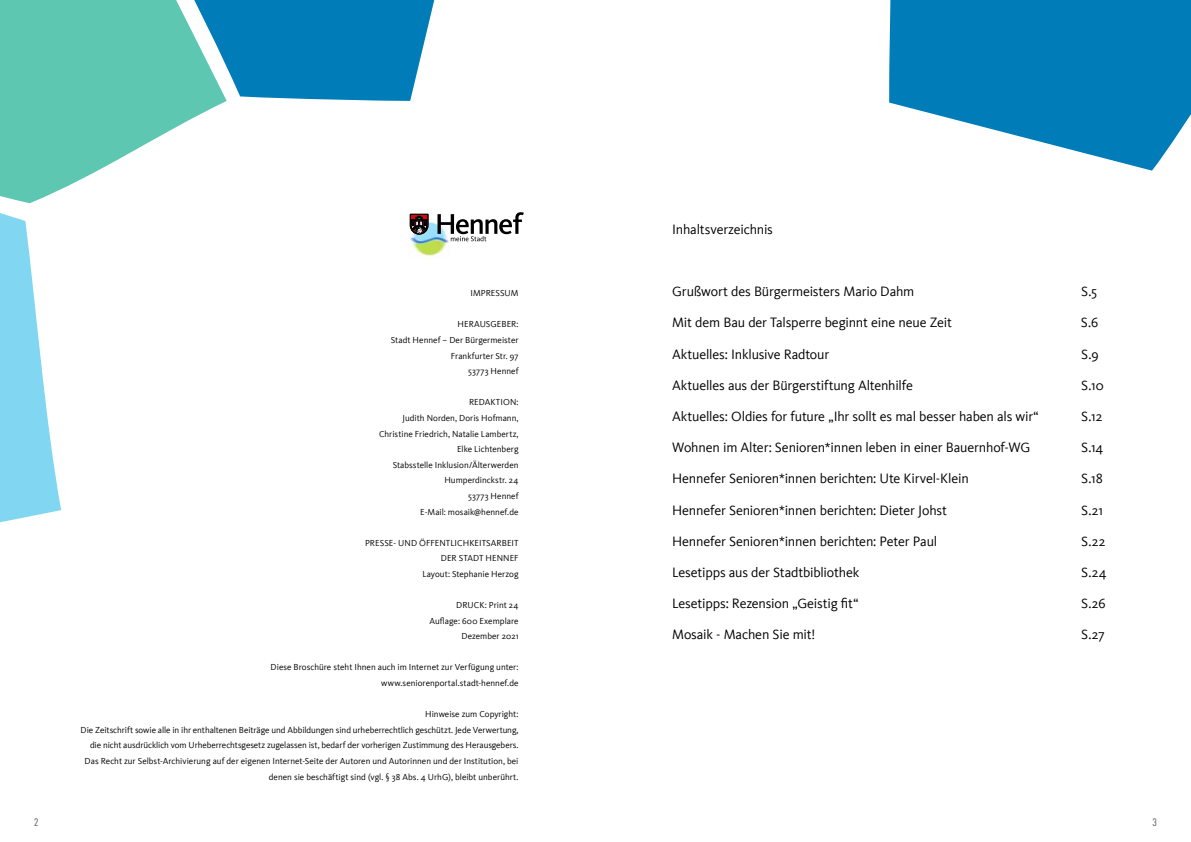
<style>
.page{position:relative;width:1191px;height:842px;background:#fff}
.page>*{position:absolute;margin:0;border:0;box-sizing:border-box;transform-origin:0 0}
.t1{font:14px "Kievit";letter-spacing:-.01em;color:#000}
.t2{font:11px "D DIN Condensed";color:#656564}
.t3{font:9px/15.6px "Kievit";color:#000;text-align:right}
</style>
<div class="page">
<img style="left:408px;top:220px;width:41px;height:37px">
<svg style="left:410px;top:214px;width:18px;height:24px"></svg>
<svg style="left:437px;top:212px;width:87px;height:29px"></svg>
<svg style="left:0;top:203px;width:61px;height:320px"></svg>
<svg style="left:227px;top:0;width:208px;height:101px;background:#1688bf"></svg>
<svg style="left:0;top:0;width:227px;height:203px;fill:#5dc7b2"></svg>
<svg style="left:889px;top:0;width:302px;height:171px;fill:#007db9"></svg>
<svg style="left:1176px;top:0;width:15px;height:37px"></svg>
<p class="t3" style="left:470px;top:286px;width:50px">IMPRESSUM</p>
<p class="t3" style="left:391px;top:317px;width:129px">HERAUSGEBER:<br>Stadt Hennef – Der Bürgermeister<br>Frankfurter Str. 97<br>53773 Hennef</p>
<p class="t3" style="left:379px;top:395px;width:141px">REDAKTION:<br>Judith Norden, Doris Hofmann,<br>Christine Friedrich, Natalie Lambertz,<br>Elke Lichtenberg<br>Stabsstelle Inklusion/Älterwerden<br>Humperdinckstr. 24<br>53773 Hennef<br>E-Mail: mosaik@hennef.de</p>
<p class="t3" style="left:365px;top:535px;width:155px">PRESSE- UND ÖFFENTLICHKEITSARBEIT<br>DER STADT HENNEF<br>Layout: Stephanie Herzog</p>
<p class="t3" style="left:429px;top:597px;width:91px">DRUCK: Print 24<br>Auflage: 600 Exemplare<br>Dezember 2021</p>
<p class="t3" style="left:270px;top:660px;width:249px">Diese Broschüre steht Ihnen auch im Internet zur Verfügung unter: www.seniorenportal.stadt-hennef.de</p>
<p class="t3" style="left:81px;top:706px;width:439px">Hinweise zum Copyright:<br>Die Zeitschrift sowie alle in ihr enthaltenen Beiträge und Abbildungen sind urheberrechtlich geschützt. Jede Verwertung, die nicht ausdrücklich vom Urheberrechtsgesetz zugelassen ist, bedarf der vorherigen Zustimmung des Herausgebers.<br>Das Recht zur Selbst-Archivierung auf der eigenen Internet-Seite der Autoren und Autorinnen und der Institution, bei denen sie beschäftigt sind (vgl. § 38 Abs. 4 UrhG), bleibt unberührt.</p>
<h1 class="t1" style="left:672px;top:221px;width:102px">Inhaltsverzeichnis</h1>
<h1 class="t1" style="left:672px;top:284px;width:244px">Grußwort des Bürgermeisters Mario Dahm</h1>
<h1 class="t1" style="left:1081px;top:284px;width:17px">S.5</h1>
<h1 class="t1" style="left:672px;top:315px;width:281px">Mit dem Bau der Talsperre beginnt eine neue Zeit</h1>
<h1 class="t1" style="left:1080px;top:315px;width:19px">S.6</h1>
<h1 class="t1" style="left:672px;top:346px;width:159px">Aktuelles: Inklusive Radtour</h1>
<h1 class="t1" style="left:1081px;top:346px;width:19px">S.9</h1>
<h1 class="t1" style="left:672px;top:377px;width:242px">Aktuelles aus der Bürgerstiftung Altenhilfe</h1>
<h1 class="t1" style="left:1081px;top:377px;width:24px">S.10</h1>
<h1 class="t1" style="left:672px;top:408px;width:368px">Aktuelles: Oldies for future „Ihr sollt es mal besser haben als wir“</h1>
<h1 class="t1" style="left:1081px;top:408px;width:23px">S.12</h1>
<h1 class="t1" style="left:672px;top:440px;width:359px">Wohnen im Alter: Senioren*innen leben in einer Bauernhof-WG</h1>
<h1 class="t1" style="left:1081px;top:440px;width:24px">S.14</h1>
<h1 class="t1" style="left:672px;top:471px;width:298px">Hennefer Senioren*innen berichten: Ute Kirvel-Klein</h1>
<h1 class="t1" style="left:1081px;top:471px;width:23px">S.18</h1>
<h1 class="t1" style="left:672px;top:502px;width:276px">Hennefer Senioren*innen berichten: Dieter Johst</h1>
<h1 class="t1" style="left:1081px;top:502px;width:23px">S.21</h1>
<h1 class="t1" style="left:672px;top:533px;width:266px">Hennefer Senioren*innen berichten: Peter Paul</h1>
<h1 class="t1" style="left:1081px;top:533px;width:26px">S.22</h1>
<h1 class="t1" style="left:672px;top:564px;width:189px">Lesetipps aus der Stadtbibliothek</h1>
<h1 class="t1" style="left:1081px;top:564px;width:27px">S.24</h1>
<h1 class="t1" style="left:672px;top:595px;width:188px">Lesetipps: Rezension „Geistig fit“</h1>
<h1 class="t1" style="left:1081px;top:595px;width:26px">S.26</h1>
<h1 class="t1" style="left:672px;top:627px;width:145px">Mosaik - Machen Sie mit!</h1>
<h1 class="t1" style="left:1081px;top:627px;width:25px">S.27</h1>
<p class="t2" style="left:34px;top:816px;width:6px">2</p>
<p class="t2" style="left:1152px;top:816px;width:6px">3</p>
</div>
